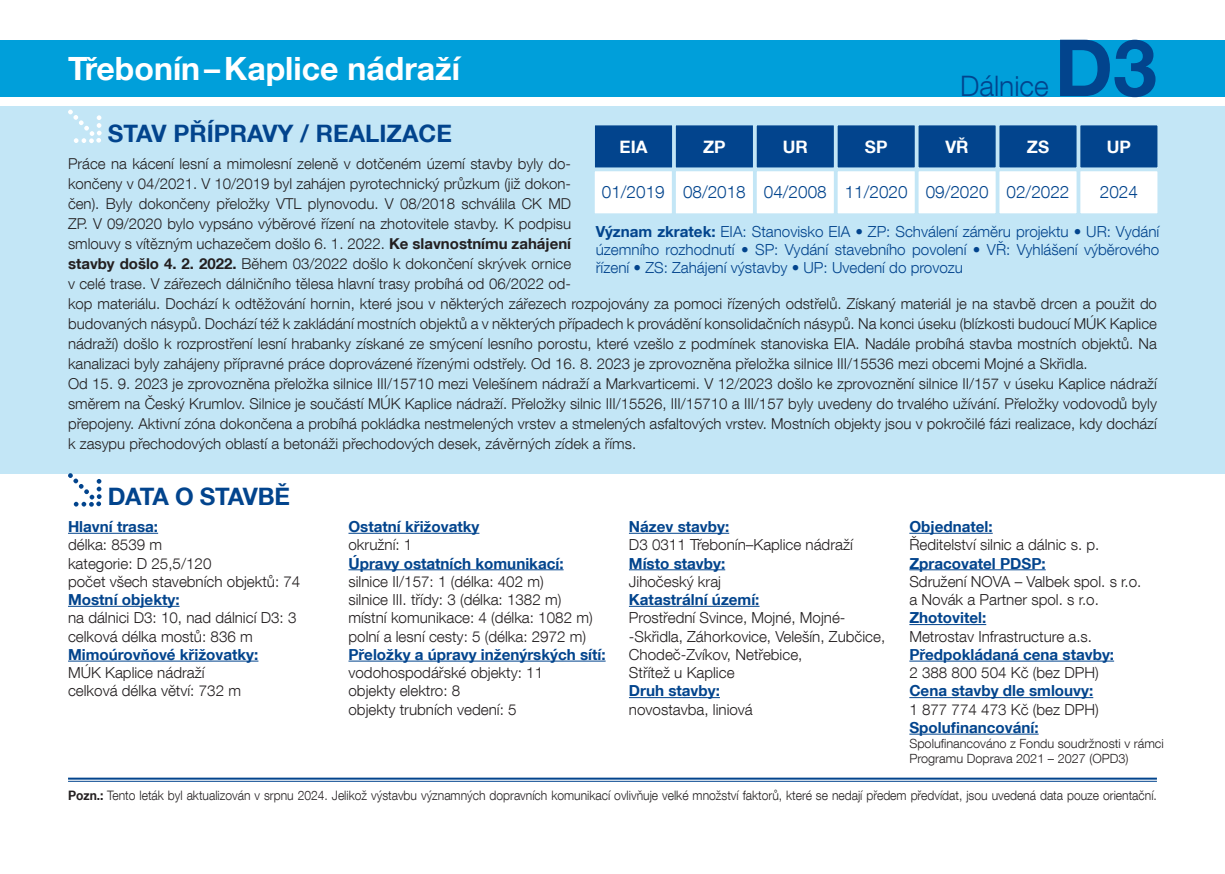
<style>
.page{position:relative;width:1225px;height:874px;background:#fff}
.page>*{position:absolute;margin:0;border:0;box-sizing:border-box;transform-origin:0 0}
.t1{font:700 78.8px "Helvetica Neue LT Com";color:#02448d}
.t2{font:700 32px "Helvetica Neue LT Com";color:#fff}
.t3{font:300 28.2px "Helvetica Neue LT Com";color:#02448d}
.t4{font:700 24px "Helvetica Neue LT Com";color:#02448d}
.t5{font:700 24px "Helvetica Neue LT Com";letter-spacing:-.035em;color:#02448d}
.t6{font:300 17.2px "Helvetica Neue LT Com";color:#02448d}
.t7{font:700 17.2px "Helvetica Neue LT Com";color:#fff}
.t8{font:300 15.2px/18.2px "Helvetica Neue LT Com";color:#231f20}
.t9{font:700 15.2px "Helvetica Neue LT Com";color:#02448d}
.t10{font:300 15.2px/18.2px "Helvetica Neue LT Com";color:#02448d;text-align:justify}
.t11{font:300 15px/20px "Helvetica Neue LT Com";color:#231f20}
.t12{font:300 13px "Helvetica Neue LT Com";color:#231f20;scale:.93 1}
.t13{font:300 12.6px/15.2px "Helvetica Neue LT Com";color:#231f20}
.s1{font-weight:700}
</style>
<div class="page">
<div style="left:0;top:106px;width:1225px;height:367px;background:#c3e6f6"></div>
<svg style="left:68px;top:110px;width:34px;height:33px"></svg>
<div style="left:1079px;top:124px;width:79px;height:44px;background:#02448d"></div>
<div style="left:1078px;top:123px;width:81px;height:46px;border:2px solid #c3e6f6"></div>
<div style="left:917px;top:124px;width:79px;height:44px;background:#02448d"></div>
<div style="left:916px;top:123px;width:81px;height:46px;border:2px solid #c3e6f6"></div>
<div style="left:756px;top:124px;width:79px;height:44px;background:#02448d"></div>
<div style="left:755px;top:123px;width:80px;height:46px;border:2px solid #c3e6f6"></div>
<div style="left:998px;top:124px;width:79px;height:44px;background:#02448d"></div>
<div style="left:997px;top:123px;width:81px;height:46px;border:2px solid #c3e6f6"></div>
<div style="left:836px;top:124px;width:79px;height:44px;background:#02448d"></div>
<div style="left:835px;top:123px;width:81px;height:46px;border:2px solid #c3e6f6"></div>
<div style="left:675px;top:124px;width:79px;height:44px;background:#02448d"></div>
<div style="left:674px;top:123px;width:81px;height:46px;border:2px solid #c3e6f6"></div>
<div style="left:594px;top:124px;width:79px;height:44px;background:#02448d"></div>
<div style="left:593px;top:123px;width:81px;height:46px;border:2px solid #c3e6f6"></div>
<div style="left:1079px;top:170px;width:79px;height:44px;background:#fff"></div>
<div style="left:1078px;top:169px;width:81px;height:46px;border:2px solid #c3e6f6"></div>
<div style="left:917px;top:170px;width:79px;height:44px;background:#fff"></div>
<div style="left:916px;top:169px;width:81px;height:46px;border:2px solid #c3e6f6"></div>
<div style="left:756px;top:170px;width:79px;height:44px;background:#fff"></div>
<div style="left:755px;top:169px;width:80px;height:46px;border:2px solid #c3e6f6"></div>
<div style="left:998px;top:170px;width:79px;height:44px;background:#fff"></div>
<div style="left:997px;top:169px;width:81px;height:46px;border:2px solid #c3e6f6"></div>
<div style="left:836px;top:170px;width:79px;height:44px;background:#fff"></div>
<div style="left:835px;top:169px;width:81px;height:46px;border:2px solid #c3e6f6"></div>
<div style="left:675px;top:170px;width:79px;height:44px;background:#fff"></div>
<div style="left:674px;top:169px;width:81px;height:46px;border:2px solid #c3e6f6"></div>
<div style="left:594px;top:170px;width:79px;height:44px;background:#fff"></div>
<div style="left:593px;top:169px;width:81px;height:46px;border:2px solid #c3e6f6"></div>
<hr style="left:68px;top:777px;width:1089px;height:2px;background:#02448d">
<hr style="left:68px;top:780px;width:1089px;height:1px;background:#02448d">
<hr style="left:68px;top:532px;width:90px;height:1px;background:#02448d">
<hr style="left:68px;top:605px;width:111px;height:1px;background:#02448d">
<hr style="left:68px;top:660px;width:190px;height:1px;background:#02448d">
<hr style="left:348px;top:532px;width:131px;height:1px;background:#02448d">
<hr style="left:348px;top:569px;width:215px;height:1px;background:#02448d">
<hr style="left:348px;top:660px;width:257px;height:1px;background:#02448d">
<hr style="left:629px;top:532px;width:100px;height:1px;background:#02448d">
<hr style="left:629px;top:569px;width:96px;height:1px;background:#02448d">
<hr style="left:629px;top:605px;width:130px;height:1px;background:#02448d">
<hr style="left:629px;top:697px;width:91px;height:1px;background:#02448d">
<hr style="left:909px;top:532px;width:83px;height:1px;background:#02448d">
<hr style="left:909px;top:569px;width:136px;height:1px;background:#02448d">
<hr style="left:909px;top:624px;width:77px;height:1px;background:#02448d">
<hr style="left:909px;top:660px;width:205px;height:1px;background:#02448d">
<hr style="left:909px;top:697px;width:184px;height:1px;background:#02448d">
<hr style="left:909px;top:733px;width:129px;height:1px;background:#02448d">
<div style="left:0;top:40px;width:1225px;height:56px;background:#009fda"></div>
<svg style="left:68px;top:473px;width:34px;height:33px"></svg>
<h2 class="t2" style="left:68px;top:48px;width:393px">Třebonín – Kaplice nádraží</h2>
<h3 class="t3" style="left:960px;top:69px;width:90px">Dálnice</h3>
<h1 class="t1" style="left:1054px;top:18px;width:104px">D3</h1>
<h3 class="t4" style="left:108px;top:118px;width:346px">STAV PŘÍPRAVY / REALIZACE</h3>
<p class="t7" style="left:619px;top:135px;width:29px">EIA</p>
<p class="t7" style="left:703px;top:135px;width:24px">ZP</p>
<p class="t7" style="left:783px;top:135px;width:27px">UR</p>
<p class="t7" style="left:865px;top:135px;width:24px">SP</p>
<p class="t7" style="left:945px;top:135px;width:25px">VŘ</p>
<p class="t7" style="left:1027px;top:135px;width:24px">ZS</p>
<p class="t7" style="left:1106px;top:135px;width:26px">UP</p>
<p class="t6" style="left:602px;top:182px;width:469px">01/2019 08/2018 04/2008 11/2020 09/2020 02/2022</p>
<p class="t6" style="left:1099px;top:182px;width:40px">2024</p>
<p class="t11" style="left:68px;top:153px;width:1090px">Práce na kácení lesní a mimolesní zeleně v dotčeném území stavby byly do-<br>končeny v 04/2021. V 10/2019 byl zahájen pyrotechnický průzkum (již dokon-<br>čen). Byly dokončeny přeložky VTL plynovodu. V 08/2018 schválila CK MD<br>ZP. V 09/2020 bylo vypsáno výběrové řízení na zhotovitele stavby. K podpisu<br>smlouvy s vítězným uchazečem došlo 6. 1. 2022. <span class="s1">Ke slavnostnímu zahájení<br>stavby došlo 4. 2. 2022.</span> Během 03/2022 došlo k dokončení skrývek ornice<br>v celé trase. V zářezech dálničního tělesa hlavní trasy probíhá od 06/2022 od-<br>kop materiálu. Dochází k odtěžování hornin, které jsou v některých zářezech rozpojovány za pomoci řízených odstřelů. Získaný materiál je na stavbě drcen a použit do budovaných násypů. Dochází též k zakládání mostních objektů a v některých případech k provádění konsolidačních násypů. Na konci úseku (blízkosti budoucí MÚK Kaplice nádraží) došlo k rozprostření lesní hrabanky získané ze smýcení lesního porostu, které vzešlo z podmínek stanoviska EIA. Nadále probíhá stavba mostních objektů. Na kanalizaci byly zahájeny přípravné práce doprovázené řízenými odstřely. Od 16. 8. 2023 je zprovozněna přeložka silnice III/15536 mezi obcemi Mojné a Skřidla.<br>Od 15. 9. 2023 je zprovozněna přeložka silnice III/15710 mezi Velešínem nádraží a Markvarticemi. V 12/2023 došlo ke zprovoznění silnice II/157 v úseku Kaplice nádraží směrem na Český Krumlov. Silnice je součástí MÚK Kaplice nádraží. Přeložky silnic III/15526, III/15710 a III/157 byly uvedeny do trvalého užívání. Přeložky vodovodů byly přepojeny. Aktivní zóna dokončena a probíhá pokládka nestmelených vrstev a stmelených asfaltových vrstev. Mostních objekty jsou v pokročilé fázi realizace, kdy dochází k zasypu přechodových oblastí a betonáži přechodových desek, závěrných zídek a říms.</p>
<p class="t10" style="left:596px;top:222px;width:565px"><span class="s1">Význam zkratek:</span> EIA: Stanovisko EIA • ZP: Schválení záměru projektu • UR: Vydání územního rozhodnutí • SP: Vydání stavebního povolení • VŘ: Vyhlášení výběrového řízení • ZS: Zahájení výstavby • UP: Uvedení do provozu</p>
<h3 class="t5" style="left:108px;top:481px;width:184px">DATA O STAVBĚ</h3>
<p class="t9" style="left:68px;top:517px;width:92px">Hlavní trasa:</p>
<p class="t8" style="left:68px;top:535px;width:234px">délka: 8539 m<br>kategorie: D 25,5/120<br>počet všech stavebních objektů: 74</p>
<p class="t9" style="left:68px;top:590px;width:113px">Mostní objekty:</p>
<p class="t8" style="left:68px;top:608px;width:230px">na dálnici D3: 10, nad dálnicí D3: 3 celková délka mostů: 836 m</p>
<p class="t9" style="left:68px;top:644px;width:192px">Mimoúrovňové křižovatky:</p>
<p class="t8" style="left:68px;top:663px;width:174px">MÚK Kaplice nádraží celková délka větví: 732 m</p>
<p class="t9" style="left:909px;top:517px;width:85px">Objednatel:</p>
<p class="t8" style="left:909px;top:535px;width:192px">Ředitelství silnic a dálnic s. p.</p>
<p class="t9" style="left:909px;top:553px;width:138px">Zpracovatel PDSP:</p>
<p class="t8" style="left:909px;top:571px;width:234px">Sdružení NOVA – Valbek spol. s r.o. a Novák a Partner spol. s r.o.</p>
<p class="t9" style="left:909px;top:608px;width:78px">Zhotovitel:</p>
<p class="t8" style="left:909px;top:626px;width:184px">Metrostav Infrastructure a.s.</p>
<p class="t9" style="left:909px;top:644px;width:206px">Předpokládaná cena stavby:</p>
<p class="t8" style="left:909px;top:663px;width:191px">2 388 800 504 Kč (bez DPH)</p>
<p class="t9" style="left:909px;top:681px;width:185px">Cena stavby dle smlouvy:</p>
<p class="t8" style="left:909px;top:699px;width:191px">1 877 774 473 Kč (bez DPH)</p>
<p class="t9" style="left:909px;top:717px;width:131px">Spolufinancování:</p>
<p class="t13" style="left:909px;top:735px;width:256px">Spolufinancováno z Fondu soudržnosti v rámci<br>Programu Doprava 2021 – 2027 (OPD3)</p>
<p class="t12" style="left:68px;top:786px;width:1172px"><span class="s1">Pozn.:</span> Tento leták byl aktualizován v srpnu 2024. Jelikož výstavbu významných dopravních komunikací ovlivňuje velké množství faktorů, které se nedají předem předvídat, jsou uvedená data pouze orientační.</p>
<p class="t9" style="left:348px;top:517px;width:132px">Ostatní křižovatky</p>
<p class="t8" style="left:348px;top:535px;width:65px">okružní: 1</p>
<p class="t9" style="left:348px;top:553px;width:217px">Úpravy ostatních komunikací:</p>
<p class="t8" style="left:348px;top:571px;width:246px">silnice II/157: 1 (délka: 402 m)<br>silnice III. třídy: 3 (délka: 1382 m) místní komunikace: 4 (délka: 1082 m) polní a lesní cesty: 5 (délka: 2972 m)</p>
<p class="t9" style="left:348px;top:644px;width:259px">Přeložky a úpravy inženýrských sítí:</p>
<p class="t8" style="left:348px;top:663px;width:196px">vodohospodářské objekty: 11 objekty elektro: 8<br>objekty trubních vedení: 5</p>
<p class="t9" style="left:629px;top:517px;width:102px">Název stavby:</p>
<p class="t8" style="left:629px;top:535px;width:225px">D3 0311 Třebonín–Kaplice nádraží</p>
<p class="t9" style="left:629px;top:553px;width:98px">Místo stavby:</p>
<p class="t8" style="left:629px;top:571px;width:94px">Jihočeský kraj</p>
<p class="t9" style="left:629px;top:590px;width:132px">Katastrální území:</p>
<p class="t8" style="left:629px;top:608px;width:258px">Prostřední Svince, Mojné, Mojné--Skřidla, Záhorkovice, Velešín, Zubčice,<br>Chodeč-Zvíkov, Netřebice,<br>Střítež u Kaplice</p>
<p class="t9" style="left:629px;top:681px;width:92px">Druh stavby:</p>
<p class="t8" style="left:629px;top:699px;width:125px">novostavba, liniová</p>
</div>
